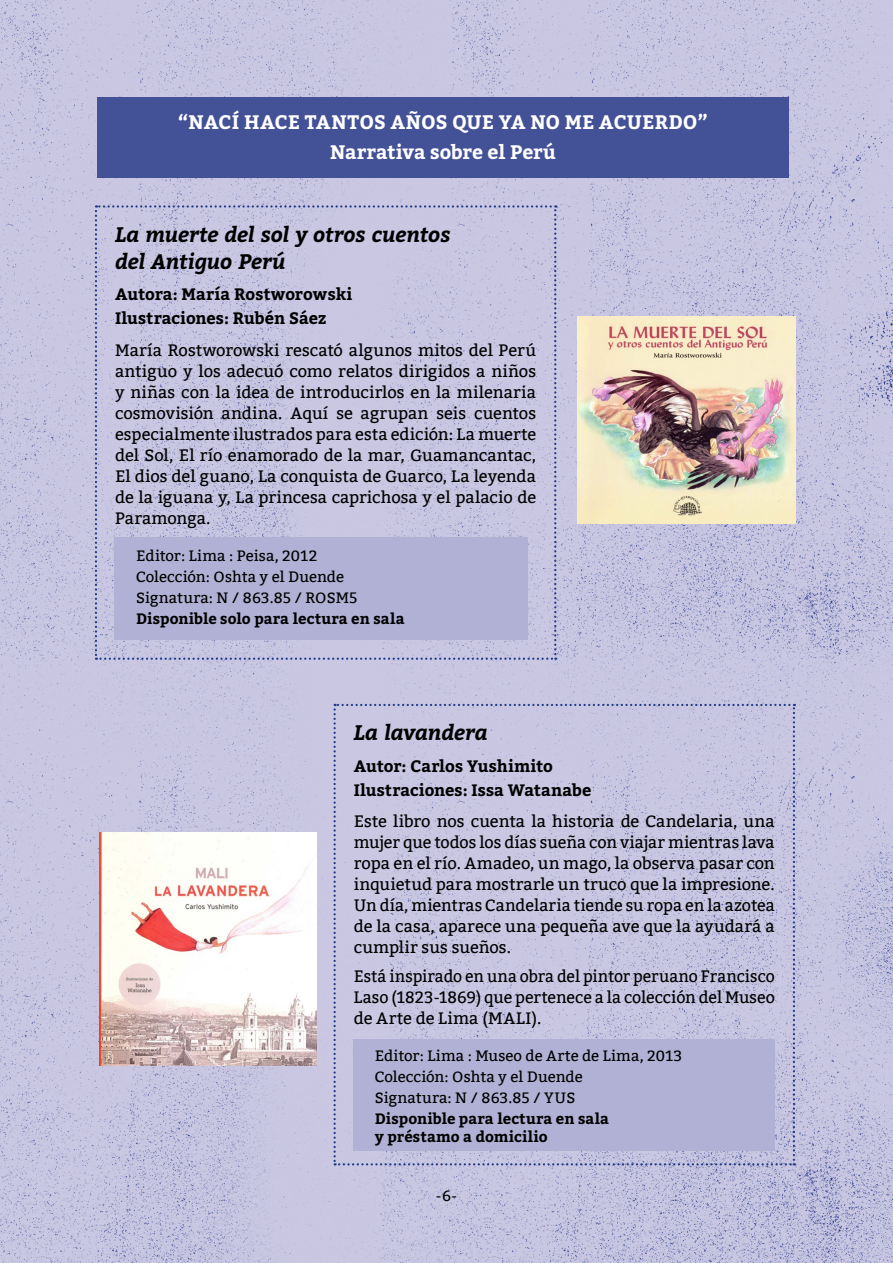
<style>
.page{position:relative;width:893px;height:1263px;background:#fff}
.page>*{position:absolute;margin:0;border:0;box-sizing:border-box;transform-origin:0 0}
.t1{font:italic 700 21px/27px "Bitter";letter-spacing:-.005em;color:#000}
.t2{font:700 19.5px/30px "Bitter";color:#fff;text-align:center}
.t3{font:16.5px/21px "Bitter";color:#000;text-align:justify}
.t4{font:16.5px/21px "Bitter";color:#000;text-align:justify;scale:.96 1}
.t5{font:700 16.5px/24px "Bitter";color:#000}
.t6{font:15px/21px "Bitter";letter-spacing:.005em;color:#000}
.t7{font:700 15px/18px "Bitter";letter-spacing:.01em;color:#000}
</style>
<div class="page">
<img style="left:0;top:0;width:893px;height:1263px">
<div style="left:98px;top:98px;width:690px;height:80px;background:#435197"></div>
<svg style="left:95px;top:205px;width:461px;height:455px;background:#c0bfdd"></svg>
<svg style="left:333px;top:704px;width:462px;height:461px;background:#c0bfdd"></svg>
<img style="left:577px;top:316px;width:218px;height:208px">
<img style="left:99px;top:832px;width:218px;height:233px">
<p class="t2" style="left:178px;top:108px;width:532px">“NACÍ HACE TANTOS AÑOS QUE YA NO ME ACUERDO”<br>Narrativa sobre el Perú</p>
<p class="t1" style="left:115px;top:222px;width:337px">La muerte del sol y otros cuentos del Antiguo Perú</p>
<p class="t5" style="left:115px;top:283px;width:239px">Autora: María Rostworowski<br>Ilustraciones: Rubén Sáez</p>
<p class="t3" style="left:115px;top:340px;width:423px">María Rostworowski rescató algunos mitos del Perú antiguo y los adecuó como relatos dirigidos a niños y niñas con la idea de introducirlos en la milenaria cosmovisión andina. Aquí se agrupan seis cuentos especialmente ilustrados para esta edición: La muerte del Sol, El río enamorado de la mar, Guamancantac, El dios del guano, La conquista de Guarco, La leyenda de la iguana y, La princesa caprichosa y el palacio de Paramonga.</p>
<p class="t6" style="left:136px;top:546px;width:223px">Editor: Lima : Peisa, 2012<br>Colección: Oshta y el Duende<br>Signatura: N / 863.85 / ROSM5</p>
<p class="t7" style="left:136px;top:610px;width:270px">Disponible solo para lectura en sala</p>
<p class="t1" style="left:354px;top:720px;width:135px">La lavandera</p>
<p class="t5" style="left:354px;top:754px;width:239px">Autor: Carlos Yushimito<br>Ilustraciones: Issa Watanabe</p>
<p class="t3" style="left:354px;top:811px;width:423px">Este libro nos cuenta la historia de Candelaria, una mujer que todos los días sueña con viajar mientras lava ropa en el río. Amadeo, un mago, la observa pasar con inquietud para mostrarle un truco que la impresione.<br>Un día, mientras Candelaria tiende su ropa en la azotea de la casa, aparece una pequeña ave que la ayudará a cumplir sus sueños.</p>
<p class="t4" style="left:354px;top:966px;width:440px">Está inspirado en una obra del pintor peruano Francisco Laso (1823-1869) que pertenece a la colección del Museo de Arte de Lima (MALI).</p>
<p class="t6" style="left:375px;top:1046px;width:309px">Editor: Lima : Museo de Arte de Lima, 2013<br>Colección: Oshta y el Duende<br>Signatura: N / 863.85 / YUS</p>
<p class="t7" style="left:375px;top:1110px;width:236px">Disponible para lectura en sala y préstamo a domicilio</p>
<p class="t6" style="left:436px;top:1185px;width:23px">-6-</p>
</div>
